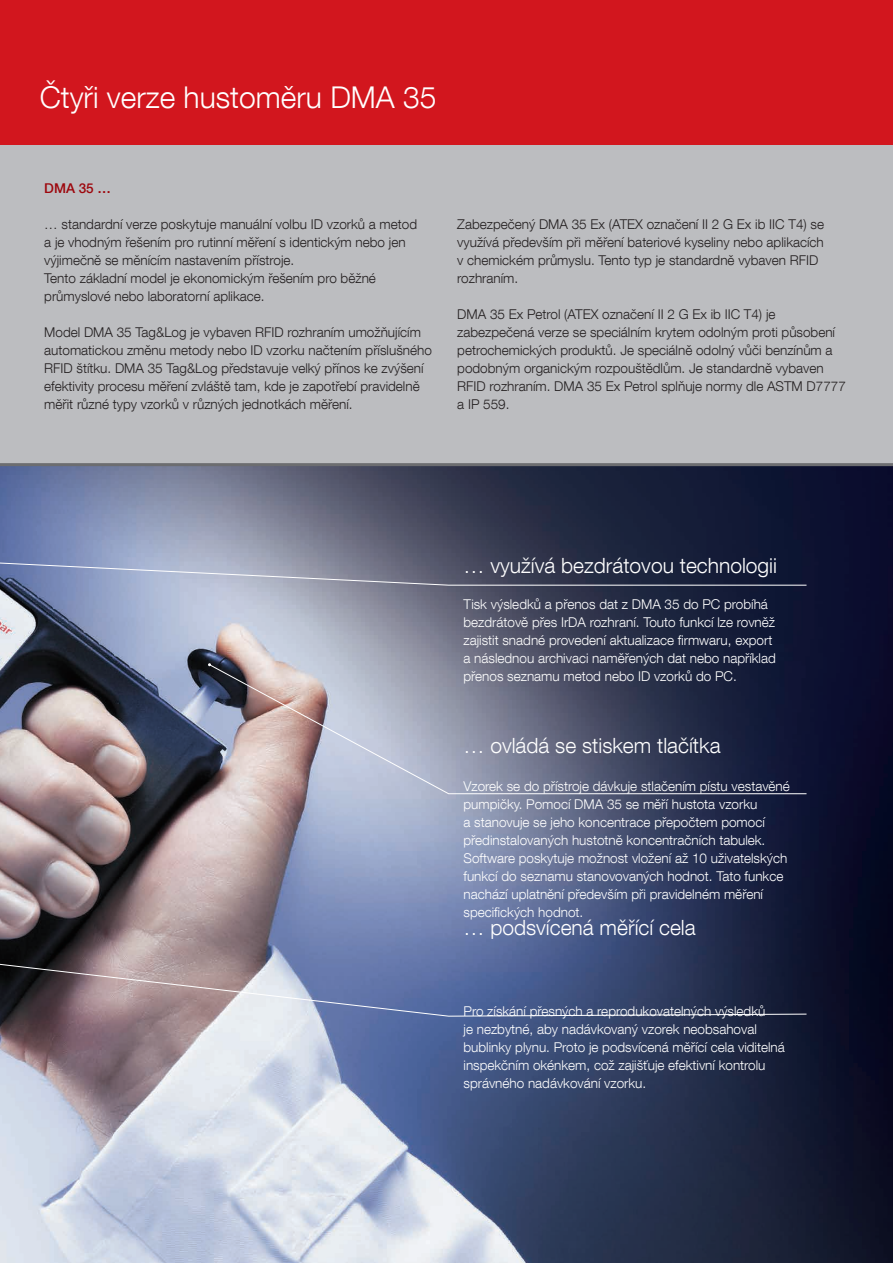
<style>
.page{position:relative;width:893px;height:1263px;background:#fff}
.page>*{position:absolute;margin:0;border:0;box-sizing:border-box;transform-origin:0 0}
.t1{font:300 30px "Helvetica Neue LT Com";color:#fff}
.t2{font:300 21px "Helvetica Neue LT Com";color:#fff}
.t3{font:300 13.5px/18px "Helvetica Neue LT Com";color:#231f20}
.t4{font:300 13.5px/18px "Helvetica Neue LT Com";color:#fff}
.t5{font:500 13.5px "Helvetica Neue LT Com";color:#9d070d}
</style>
<div class="page">
<div style="left:0;top:145px;width:893px;height:344px;background:#bcbdc0"></div>
<div style="left:0;top:0;width:893px;height:145px;background:#d2161e"></div>
<img style="left:0;top:466px;width:893px;height:797px">
<svg style="left:0;top:561px;width:807px;height:25px;background:#656c85"></svg>
<svg style="left:208px;top:664px;width:599px;height:130px;background:#707185"></svg>
<svg style="left:0;top:947px;width:807px;height:70px;background:#616682"></svg>
<hr style="left:0;top:463px;width:893px;height:3px;background:#6c6d70">
<h1 class="t1" style="left:40px;top:79px;width:398px">Čtyři verze hustoměru DMA 35</h1>
<p class="t5" style="left:44px;top:180px;width:68px">DMA 35 …</p>
<p class="t3" style="left:44px;top:215px;width:374px">… standardní verze poskytuje manuální volbu ID vzorků a metod a je vhodným řešením pro rutinní měření s identickým nebo jen výjimečně se měnícím nastavením přístroje.<br>Tento základní model je ekonomickým řešením pro běžné průmyslové nebo laboratorní aplikace.</p>
<p class="t3" style="left:44px;top:323px;width:389px">Model DMA 35 Tag&amp;Log je vybaven RFID rozhraním umožňujícím automatickou změnu metody nebo ID vzorku načtením příslušného RFID štítku. DMA 35 Tag&amp;Log představuje velký přínos ke zvýšení efektivity procesu měření zvláště tam, kde je zapotřebí pravidelně měřit různé typy vzorků v různých jednotkách měření.</p>
<p class="t3" style="left:457px;top:215px;width:368px">Zabezpečený DMA 35 Ex (ATEX označení II 2 G Ex ib IIC T4) se využívá především při měření bateriové kyseliny nebo aplikacích v chemickém průmyslu. Tento typ je standardně vybaven RFID rozhraním.</p>
<p class="t3" style="left:457px;top:305px;width:390px">DMA 35 Ex Petrol (ATEX označení II 2 G Ex ib IIC T4) je zabezpečená verze se speciálním krytem odolným proti působení petrochemických produktů. Je speciálně odolný vůči benzínům a podobným organickým rozpouštědlům. Je standardně vybaven RFID rozhraním. DMA 35 Ex Petrol splňuje normy dle ASTM D7777 a IP 559.</p>
<h2 class="t2" style="left:463px;top:553px;width:315px">… využívá bezdrátovou technologii</h2>
<p class="t4" style="left:463px;top:595px;width:314px">Tisk výsledků a přenos dat z DMA 35 do PC probíhá bezdrátově přes IrDA rozhraní. Touto funkcí lze rovněž zajistit snadné provedení aktualizace firmwaru, export a následnou archivaci naměřených dat nebo například přenos seznamu metod nebo ID vzorků do PC.</p>
<h2 class="t2" style="left:463px;top:733px;width:259px">… ovládá se stiskem tlačítka</h2>
<p class="t4" style="left:463px;top:777px;width:328px">Vzorek se do přístroje dávkuje stlačením pístu vestavěné pumpičky. Pomocí DMA 35 se měří hustota vzorku<br>a stanovuje se jeho koncentrace přepočtem pomocí předinstalovaných hustotně koncentračních tabulek.<br>Software poskytuje možnost vložení až 10 uživatelských funkcí do seznamu stanovovaných hodnot. Tato funkce nachází uplatnění především při pravidelném měření specifických hodnot.</p>
<h2 class="t2" style="left:463px;top:915px;width:234px">… podsvícená měřící cela</h2>
<p class="t4" style="left:463px;top:1002px;width:323px">Pro získání přesných a reprodukovatelných výsledků<br>je nezbytné, aby nadávkovaný vzorek neobsahoval bublinky plynu. Proto je podsvícená měřící cela viditelná inspekčním okénkem, což zajišťuje efektivní kontrolu správného nadávkování vzorku.</p>
</div>
